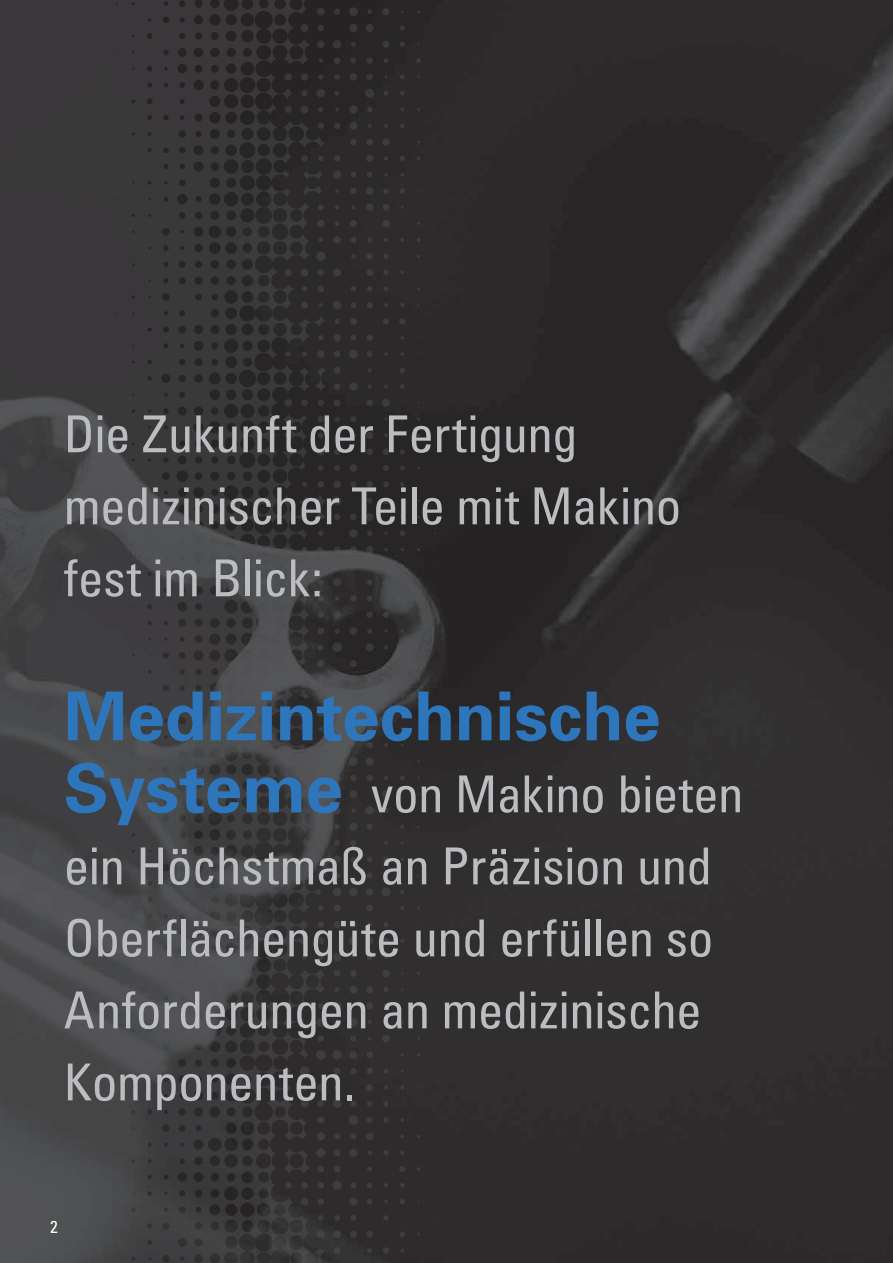
<style>
.page{position:relative;width:893px;height:1263px;background:#fff}
.page>*{position:absolute;margin:0;border:0;box-sizing:border-box;transform-origin:0 0}
.t1{font:700 67.5px "Univers";letter-spacing:-.005em;color:#2e76bc}
.t2{font:condensed 51px/72px "Univers LTCYR 57";letter-spacing:-.01em;color:#bcbdc0}
.t3{font:condensed 17.25px "Univers LTCYR 57";color:#fff}
.s1{font-family:"Univers";font-weight:700;font-stretch:normal;font-size:67.5px;color:#2e76bc}
</style>
<div class="page">
<div style="left:436px;top:0;width:457px;height:1263px;background:#2e2b2c"></div>
<svg style="left:0;top:0;width:436px;height:1263px;background:#3a393a"></svg>
<p class="t2" style="left:64px;top:397px;width:619px">Die Zukunft der Fertigung medizinischer Teile mit Makino fest im Blick:</p>
<h1 class="t1" style="left:64px;top:676px;width:598px">Medizintechnische</h1>
<p class="t2" style="left:64px;top:757px;width:681px"><span class="s1">Systeme</span> von Makino bieten ein Höchstmaß an Präzision und<br>Oberflächengüte und erfüllen so<br>Anforderungen an medizinische<br>Komponenten.</p>
<p class="t3" style="left:50px;top:1216px;width:9px">2</p>
</div>
